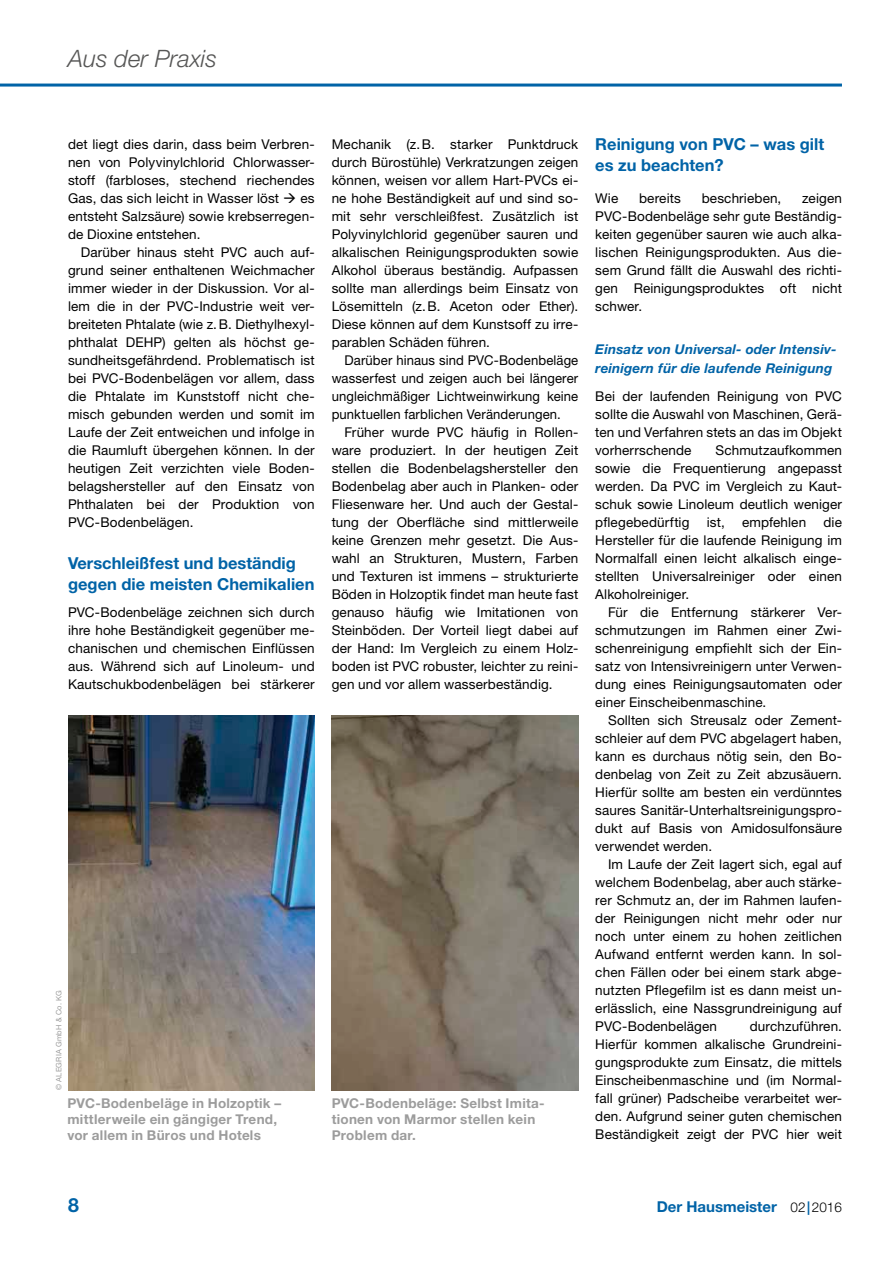
<style>
.page{position:relative;width:893px;height:1263px;background:#fff}
.page>*{position:absolute;margin:0;border:0;box-sizing:border-box;transform-origin:0 0}
.t1{font:italic 300 24px "Helvetica Neue LT Std";color:#565655}
.t2{font:700 19.5px "Helvetica Neue LT Std";color:#0063a7}
.t3{font:700 16.5px/21px "Helvetica Neue LT Std";color:#0063a7}
.t4{font:700 15px "Helvetica Neue LT Std";color:#0063a7}
.t5{font:13.5px/18px "Helvetica Neue LT Std";letter-spacing:.01em;color:#000;text-align:justify}
.t6{font:700 13.5px/15.8px "Helvetica Neue LT Std";letter-spacing:.02em;color:#9c9c9c}
.t7{font:italic 700 13.5px/19.5px "Helvetica Neue LT Std";letter-spacing:.01em;color:#0063a7}
.t8{font:7.5px "Helvetica Neue LT Std";letter-spacing:.02em;color:#9c9c9c}
.s1{font-weight:300;font-size:13.5px;color:#000}
.s2{font-size:13.5px}
</style>
<div class="page">
<hr style="left:0;top:84px;width:842px;height:3px;background:#0063a7">
<img style="left:68px;top:715px;width:247px;height:375px">
<img style="left:332px;top:715px;width:246px;height:375px">
<h1 class="t1" style="left:68px;top:44px;width:150px">Aus der Praxis</h1>
<p class="t5" style="left:68px;top:135px;width:248px">det liegt dies darin, dass beim Verbren&shy;nen von Polyvinylchlorid Chlorwasser&shy;stoff (farbloses, stechend riechendes Gas, das sich leicht in Wasser löst → es entsteht Salzsäure) sowie krebserregen&shy;de Dioxine entstehen.</p>
<p class="t5" style="left:68px;top:243px;width:248px;text-indent:13px">Darüber hinaus steht PVC auch auf&shy;grund seiner enthaltenen Weichmacher immer wieder in der Diskussion. Vor al&shy;lem die in der PVC-Industrie weit ver&shy;breiteten Phtalate (wie z.B. Diethylhexyl&shy;phthalat DEHP) gelten als höchst ge&shy;sundheitsgefährdend. Problematisch ist bei PVC-Bodenbelägen vor allem, dass die Phtalate im Kunststoff nicht che&shy;misch gebunden werden und somit im Laufe der Zeit entweichen und infolge in die Raumluft übergehen können. In der heutigen Zeit verzichten viele Boden&shy;belagshersteller auf den Einsatz von Phthalaten bei der Produktion von PVC-Bodenbelägen.</p>
<p class="t3" style="left:68px;top:552px;width:248px">Verschleißfest und beständig gegen die meisten Chemikalien</p>
<p class="t5" style="left:68px;top:603px;width:248px">PVC-Bodenbeläge zeichnen sich durch ihre hohe Beständigkeit gegenüber me&shy;chanischen und chemischen Einflüssen aus. Während sich auf Linoleum- und Kautschukbodenbelägen bei stärkerer</p>
<p class="t8" style="left:55px;top:1090px;width:102px;rotate:-90deg">© ALEGRIA GmbH &amp; Co. KG</p>
<p class="t6" style="left:67px;top:1095px;width:215px">PVC-Bodenbeläge in Holzoptik – mittlerweile ein gängiger Trend, vor allem in Büros und Hotels</p>
<p class="t5" style="left:332px;top:135px;width:248px">Mechanik (z.B. starker Punktdruck durch Bürostühle) Verkratzungen zeigen können, weisen vor allem Hart-PVCs ei&shy;ne hohe Beständigkeit auf und sind so&shy;mit sehr verschleißfest. Zusätzlich ist Polyvinylchlorid gegenüber sauren und alkalischen Reinigungsprodukten sowie Alkohol überaus beständig. Aufpassen sollte man allerdings beim Einsatz von Lösemitteln (z.B. Aceton oder Ether).<br>Diese können auf dem Kunstsoff zu irre&shy;parablen Schäden führen.</p>
<p class="t5" style="left:332px;top:351px;width:248px;text-indent:13px">Darüber hinaus sind PVC-Bodenbeläge wasserfest und zeigen auch bei längerer ungleichmäßiger Lichtweinwirkung keine punktuellen farblichen Veränderungen.</p>
<p class="t5" style="left:332px;top:423px;width:248px;text-indent:13px">Früher wurde PVC häufig in Rollen&shy;ware produziert. In der heutigen Zeit stellen die Bodenbelagshersteller den Bodenbelag aber auch in Planken- oder Fliesenware her. Und auch der Gestal&shy;tung der Oberfläche sind mittlerweile keine Grenzen mehr gesetzt. Die Aus&shy;wahl an Strukturen, Mustern, Farben und Texturen ist immens – strukturierte Böden in Holzoptik findet man heute fast genauso häufig wie Imitationen von Steinböden. Der Vorteil liegt dabei auf der Hand: Im Vergleich zu einem Holz&shy;boden ist PVC robuster, leichter zu reini&shy;gen und vor allem wasserbeständig.</p>
<p class="t6" style="left:332px;top:1095px;width:213px">PVC-Bodenbeläge: Selbst Imita&shy;tionen von Marmor stellen kein<br>Problem dar.</p>
<p class="t3" style="left:595px;top:133px;width:230px">Reinigung von PVC – was gilt es zu beachten?</p>
<p class="t5" style="left:595px;top:189px;width:24px">Wie</p>
<p class="t5" style="left:639px;top:189px;width:43px">bereits</p>
<p class="t5" style="left:702px;top:189px;width:81px">beschrieben,</p>
<p class="t5" style="left:595px;top:189px;width:248px;text-indent:207px">zeigen PVC-Bodenbeläge sehr gute Beständig&shy;keiten gegenüber sauren wie auch alka&shy;lischen Reinigungsprodukten. Aus die&shy;sem Grund fällt die Auswahl des richti&shy;gen Reinigungsproduktes oft nicht schwer.</p>
<p class="t7" style="left:595px;top:339px;width:243px">Einsatz von Universal- oder Intensiv&shy;reinigern für die laufende Reinigung</p>
<p class="t5" style="left:595px;top:387px;width:248px">Bei der laufenden Reinigung von PVC sollte die Auswahl von Maschinen, Gerä&shy;ten und Verfahren stets an das im Objekt vorherrschende</p>
<p class="t5" style="left:595px;top:441px;width:248px;text-indent:120px">Schmutzaufkommen sowie die Frequentierung angepasst werden. Da PVC im Vergleich zu Kaut&shy;schuk sowie Linoleum deutlich weniger pflegebedürftig</p>
<p class="t5" style="left:707px;top:513px;width:20px">ist,</p>
<p class="t5" style="left:742px;top:513px;width:66px">empfehlen</p>
<p class="t5" style="left:595px;top:513px;width:248px;text-indent:228px">die Hersteller für die laufende Reinigung im Normalfall einen leicht alkalisch einge&shy;stellten Universalreiniger oder einen Alkoholreiniger.</p>
<p class="t5" style="left:595px;top:603px;width:248px;text-indent:13px">Für die Entfernung stärkerer Ver&shy;schmutzungen im Rahmen einer Zwi&shy;schenreinigung empfiehlt sich der Ein&shy;satz von Intensivreinigern unter Verwen&shy;dung eines Reinigungsautomaten oder einer Einscheibenmaschine.</p>
<p class="t5" style="left:595px;top:711px;width:248px;text-indent:13px">Sollten sich Streusalz oder Zement&shy;schleier auf dem PVC abgelagert haben, kann es durchaus nötig sein, den Bo&shy;denbelag von Zeit zu Zeit abzusäuern.<br>Hierfür sollte am besten ein verdünntes saures Sanitär-Unterhaltsreinigungspro&shy;dukt auf Basis von Amidosulfonsäure verwendet werden.</p>
<p class="t5" style="left:595px;top:855px;width:248px;text-indent:13px">Im Laufe der Zeit lagert sich, egal auf welchem Bodenbelag, aber auch stärke&shy;rer Schmutz an, der im Rahmen laufen&shy;der Reinigungen nicht mehr oder nur noch unter einem zu hohen zeitlichen Aufwand entfernt werden kann. In sol&shy;chen Fällen oder bei einem stark abge&shy;nutzten Pflegefilm ist es dann meist un&shy;erlässlich, eine Nassgrundreinigung auf PVC-Bodenbelägen</p>
<p class="t5" style="left:595px;top:1017px;width:248px;text-indent:155px">durchzuführen.<br>Hierfür kommen alkalische Grundreini&shy;gungsprodukte zum Einsatz, die mittels Einscheibenmaschine und (im Normal&shy;fall grüner) Padscheibe verarbeitet wer&shy;den. Aufgrund seiner guten chemischen Beständigkeit zeigt der PVC hier weit</p>
<h2 class="t2" style="left:68px;top:1193px;width:12px">8</h2>
<p class="t4" style="left:657px;top:1197px;width:187px">Der Hausmeister <span class="s1">02</span><span class="s2">|</span><span class="s1">2016</span></p>
</div>
